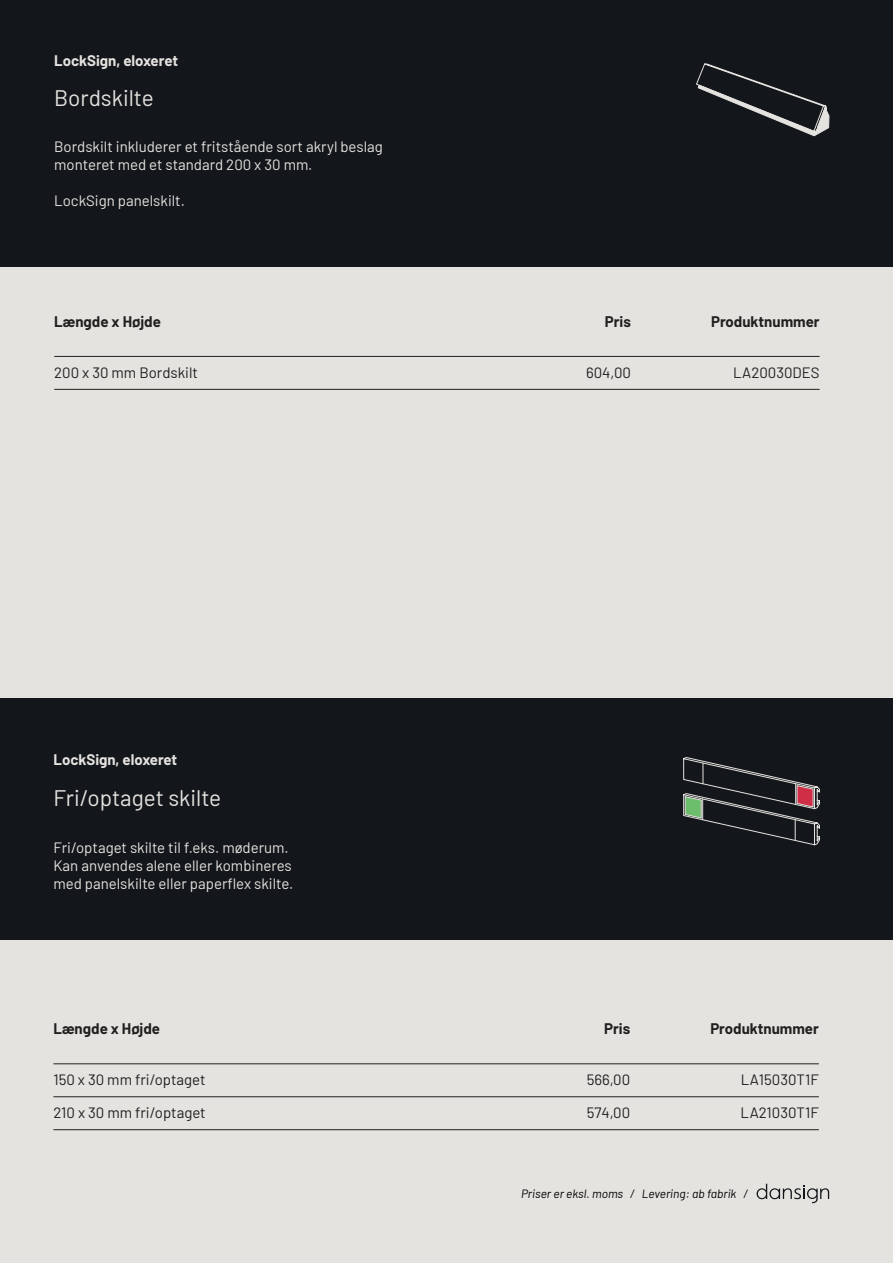
<style>
.page{position:relative;width:893px;height:1263px;background:#e5e3e0}
.page>*{position:absolute;margin:0;border:0;box-sizing:border-box;transform-origin:0 0}
.t1{font:22.5px "Barlow";color:#e5e3e0}
.t2{font:15px/18px "Barlow";color:#e5e3e0}
.t3{font:15px "Barlow";color:#231f20}
.t4{font:700 15px "Barlow";color:#231f20}
.t5{font:700 15px "Barlow";color:#e5e3e0}
.t6{font:italic 12px "Barlow";color:#000}
</style>
<div class="page">
<svg style="left:757px;top:1184px;width:72px;height:19px"></svg>
<div style="left:0;top:0;width:893px;height:267px;background:#13161a"></div>
<hr style="left:54px;top:389px;width:766px;height:1px;background:#231f20">
<hr style="left:54px;top:356px;width:766px;height:1px;background:#231f20">
<div style="left:0;top:698px;width:893px;height:242px;background:#13161a"></div>
<hr style="left:53px;top:1096px;width:766px;height:1px;background:#231f20">
<hr style="left:53px;top:1063px;width:766px;height:1px;background:#231f20">
<hr style="left:53px;top:1129px;width:766px;height:1px;background:#231f20">
<svg style="left:683px;top:757px;width:137px;height:88px"></svg>
<svg style="left:696px;top:64px;width:133px;height:72px"></svg>
<p class="t5" style="left:54px;top:49px;width:125px">LockSign, eloxeret</p>
<p class="t1" style="left:54px;top:82px;width:101px">Bordskilte</p>
<p class="t2" style="left:54px;top:136px;width:330px">Bordskilt inkluderer et fritstående sort akryl beslag monteret med et standard 200 x 30 mm.</p>
<p class="t2" style="left:54px;top:190px;width:132px">LockSign panelskilt.</p>
<p class="t4" style="left:54px;top:310px;width:108px">Længde x Højde</p>
<p class="t4" style="left:605px;top:310px;width:28px">Pris</p>
<p class="t4" style="left:711px;top:310px;width:110px">Produktnummer</p>
<p class="t3" style="left:54px;top:361px;width:145px">200 x 30 mm Bordskilt</p>
<p class="t3" style="left:586px;top:361px;width:46px">604,00</p>
<p class="t3" style="left:733px;top:361px;width:88px">LA20030DES</p>
<p class="t5" style="left:53px;top:749px;width:125px">LockSign, eloxeret</p>
<p class="t1" style="left:53px;top:781px;width:169px">Fri/optaget skilte</p>
<p class="t2" style="left:53px;top:837px;width:241px">Fri/optaget skilte til f.eks. møderum.<br>Kan anvendes alene eller kombineres med panelskilte eller paperflex skilte.</p>
<p class="t4" style="left:53px;top:1017px;width:108px">Længde x Højde</p>
<p class="t4" style="left:604px;top:1017px;width:28px">Pris</p>
<p class="t4" style="left:710px;top:1017px;width:110px">Produktnummer</p>
<p class="t3" style="left:53px;top:1069px;width:154px">150 x 30 mm fri/optaget</p>
<p class="t3" style="left:53px;top:1102px;width:154px">210 x 30 mm fri/optaget</p>
<p class="t3" style="left:587px;top:1069px;width:45px">566,00</p>
<p class="t3" style="left:587px;top:1102px;width:45px">574,00</p>
<p class="t3" style="left:741px;top:1069px;width:80px">LA15030T1F</p>
<p class="t3" style="left:741px;top:1102px;width:80px">LA21030T1F</p>
<p class="t6" style="left:521px;top:1185px;width:229px">Priser er eksl. moms / Levering: ab fabrik /</p>
</div>
